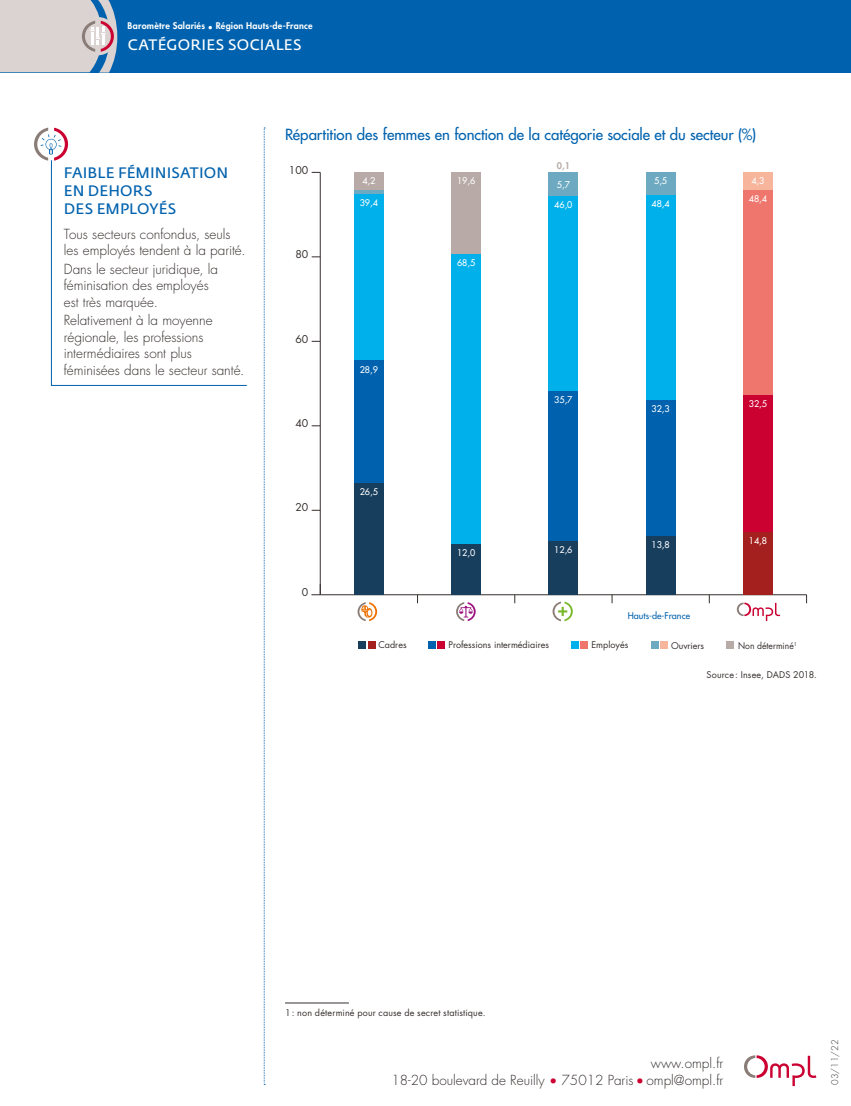
<style>
.page{position:relative;width:851px;height:1106px;background:#fff}
.page>*{position:absolute;margin:0;border:0;box-sizing:border-box;transform-origin:0 0}
.t1{font:500 15px "Futura Std";color:#0062ae}
.t2{font:15px/18px "Fedra Sans Std";letter-spacing:.01em;color:#0062ae}
.t3{font:15px "Fedra Sans Std";letter-spacing:.025em;color:#fff}
.t4{font:300 13.5px/16.5px "Futura Std";color:#352f2d}
.t5{font:10.5px "Futura Std";color:#352f2d}
.t6{font:500 9px "Futura Std";color:#fff}
.t7{font:9px "Futura Std";color:#352f2d}
.t8{font:9px "Futura Std";letter-spacing:.02em;color:#352f2d}
.t9{font:800 9px "Futura Std";letter-spacing:.025em;color:#fff}
.t10{font:500 9px "Futura Std";color:#0062ae}
.t11{font:9px "Futura Std";color:#352f2d;scale:.95 1}
.t12{font:300 9px "Futura Std";color:#352f2d}
.t13{font:800 9px "Futura Std";color:#b8aba7}
.s1{color:#cb0132}
</style>
<div class="page">
<div style="left:0;top:0;width:850px;height:72px;background:#0062ae"></div>
<svg style="left:264px;top:128px;width:1px;height:957px"></svg>
<svg style="left:34px;top:128px;width:34px;height:33px"></svg>
<svg style="left:51px;top:159px;width:196px;height:227px"></svg>
<svg style="left:744px;top:1055px;width:72px;height:31px"></svg>
<svg style="left:0;top:0;width:117px;height:73px;background:#cbc8cc"></svg>
<hr style="left:285px;top:1002px;width:64px;height:1px;background:#352f2d">
<div style="left:726px;top:642px;width:7px;height:7px;background:#b8aba7"></div>
<svg style="left:736px;top:602px;width:44px;height:19px"></svg>
<svg style="left:357px;top:602px;width:20px;height:19px"></svg>
<svg style="left:456px;top:602px;width:19px;height:19px"></svg>
<svg style="left:552px;top:601px;width:20px;height:20px"></svg>
<div style="left:368px;top:641px;width:7px;height:7px;background:#a4201e"></div>
<div style="left:358px;top:641px;width:8px;height:7px;background:#183e5d"></div>
<div style="left:660px;top:641px;width:8px;height:7px;background:#f7b59c"></div>
<div style="left:650px;top:641px;width:8px;height:7px;background:#6da9c0"></div>
<div style="left:580px;top:641px;width:8px;height:7px;background:#ee766d"></div>
<div style="left:571px;top:641px;width:7px;height:7px;background:#00b0eb"></div>
<div style="left:437px;top:641px;width:8px;height:7px;background:#cb0132"></div>
<div style="left:428px;top:641px;width:7px;height:7px;background:#0062ae"></div>
<hr style="left:320px;top:594px;width:486px;height:1px;background:#352f2d">
<hr style="left:320px;top:172px;width:1px;height:423px;background:#352f2d">
<svg style="left:311px;top:584px;width:10px;height:11px"></svg>
<div style="left:354px;top:172px;width:29px;height:18px;background:#b8aba7"></div>
<div style="left:451px;top:172px;width:29px;height:83px;background:#b8aba7"></div>
<hr style="left:354px;top:190px;width:29px;height:4px;background:#6da9c0">
<div style="left:548px;top:172px;width:30px;height:24px;background:#6da9c0"></div>
<div style="left:646px;top:172px;width:29px;height:24px;background:#6da9c0"></div>
<div style="left:743px;top:172px;width:29px;height:18px;background:#f7b59c"></div>
<div style="left:354px;top:194px;width:29px;height:167px;background:#00b0eb"></div>
<div style="left:451px;top:255px;width:29px;height:289px;background:#00b0eb"></div>
<div style="left:548px;top:196px;width:30px;height:195px;background:#00b0eb"></div>
<div style="left:646px;top:196px;width:29px;height:204px;background:#00b0eb"></div>
<div style="left:743px;top:190px;width:29px;height:205px;background:#ee766d"></div>
<div style="left:354px;top:361px;width:29px;height:122px;background:#0062ae"></div>
<div style="left:548px;top:391px;width:30px;height:150px;background:#0062ae"></div>
<div style="left:646px;top:400px;width:29px;height:136px;background:#0062ae"></div>
<div style="left:743px;top:395px;width:29px;height:137px;background:#cb0132"></div>
<div style="left:354px;top:483px;width:29px;height:112px;background:#183e5d"></div>
<div style="left:451px;top:544px;width:29px;height:51px;background:#183e5d"></div>
<div style="left:548px;top:541px;width:30px;height:54px;background:#183e5d"></div>
<div style="left:646px;top:536px;width:29px;height:59px;background:#183e5d"></div>
<div style="left:743px;top:532px;width:29px;height:63px;background:#a4201e"></div>
<p class="t9" style="left:128px;top:20px;width:186px">Baromètre Salariés • Région Hauts-de-France</p>
<p class="t3" style="left:128px;top:35px;width:175px">CATÉGORIES SOCIALES</p>
<p class="t2" style="left:64px;top:163px;width:166px">FAIBLE FÉMINISATION<br>EN DEHORS<br>DES EMPLOYÉS</p>
<p class="t4" style="left:64px;top:226px;width:183px">Tous secteurs confondus, seuls les employés tendent à la parité.</p>
<p class="t4" style="left:64px;top:261px;width:156px">Dans le secteur juridique, la féminisation des employés est très marquée.</p>
<p class="t4" style="left:64px;top:313px;width:182px">Relativement à la moyenne régionale, les professions intermédiaires sont plus féminisées dans le secteur santé.</p>
<p class="t1" style="left:285px;top:125px;width:472px">Répartition des femmes en fonction de la catégorie sociale et du secteur (%)</p>
<p class="t5" style="left:289px;top:163px;width:21px">100</p>
<p class="t5" style="left:295px;top:247px;width:14px">80</p>
<p class="t5" style="left:295px;top:332px;width:14px">60</p>
<p class="t5" style="left:295px;top:416px;width:14px">40</p>
<p class="t5" style="left:295px;top:501px;width:14px">20</p>
<p class="t5" style="left:302px;top:585px;width:8px">0</p>
<p class="t6" style="left:362px;top:175px;width:15px">4,2</p>
<p class="t6" style="left:457px;top:175px;width:20px">19,6</p>
<p class="t6" style="left:366px;top:193px;width:7px">1</p>
<p class="t6" style="left:360px;top:197px;width:20px">39,4</p>
<p class="t6" style="left:360px;top:363px;width:20px">28,9</p>
<p class="t6" style="left:360px;top:485px;width:20px">26,5</p>
<p class="t6" style="left:457px;top:257px;width:20px">68,5</p>
<p class="t13" style="left:557px;top:160px;width:15px">0,1</p>
<p class="t6" style="left:557px;top:179px;width:15px">5,7</p>
<p class="t6" style="left:654px;top:175px;width:15px">5,5</p>
<p class="t6" style="left:751px;top:175px;width:15px">4,3</p>
<p class="t6" style="left:658px;top:175px;width:7px">0</p>
<p class="t6" style="left:755px;top:175px;width:7px">0</p>
<p class="t6" style="left:554px;top:199px;width:20px">46,0</p>
<p class="t6" style="left:651px;top:198px;width:20px">48,4</p>
<p class="t6" style="left:748px;top:193px;width:20px">48,4</p>
<p class="t6" style="left:554px;top:393px;width:20px">35,7</p>
<p class="t6" style="left:651px;top:403px;width:20px">32,3</p>
<p class="t6" style="left:748px;top:398px;width:20px">32,5</p>
<p class="t6" style="left:457px;top:547px;width:20px">12,0</p>
<p class="t6" style="left:554px;top:544px;width:20px">12,6</p>
<p class="t6" style="left:651px;top:539px;width:20px">13,8</p>
<p class="t6" style="left:748px;top:535px;width:20px">14,8</p>
<p class="t10" style="left:627px;top:610px;width:64px">Hauts-de-France</p>
<p class="t7" style="left:378px;top:639px;width:30px">Cadres</p>
<p class="t7" style="left:448px;top:639px;width:102px">Professions intermédiaires</p>
<p class="t7" style="left:591px;top:639px;width:38px">Employés</p>
<p class="t7" style="left:671px;top:639px;width:35px">Ouvriers</p>
<p class="t11" style="left:738px;top:640px;width:63px">Non déterminé<sup>1</sup></p>
<p class="t7" style="left:706px;top:669px;width:112px">Source: Insee, DADS 2018.</p>
<p class="t8" style="left:285px;top:1006px;width:202px">1: non déterminé pour cause de secret statistique.</p>
<p class="t4" style="left:391px;top:1055px;width:333px;text-align:right">www.ompl.fr<br>18-20 boulevard de Reuilly <span class="s1">•</span> 75012 Paris <span class="s1">•</span> ompl@ompl.fr</p>
<p class="t12" style="left:829px;top:1084px;width:46px;rotate:-90deg">03/11/22</p>
</div>
